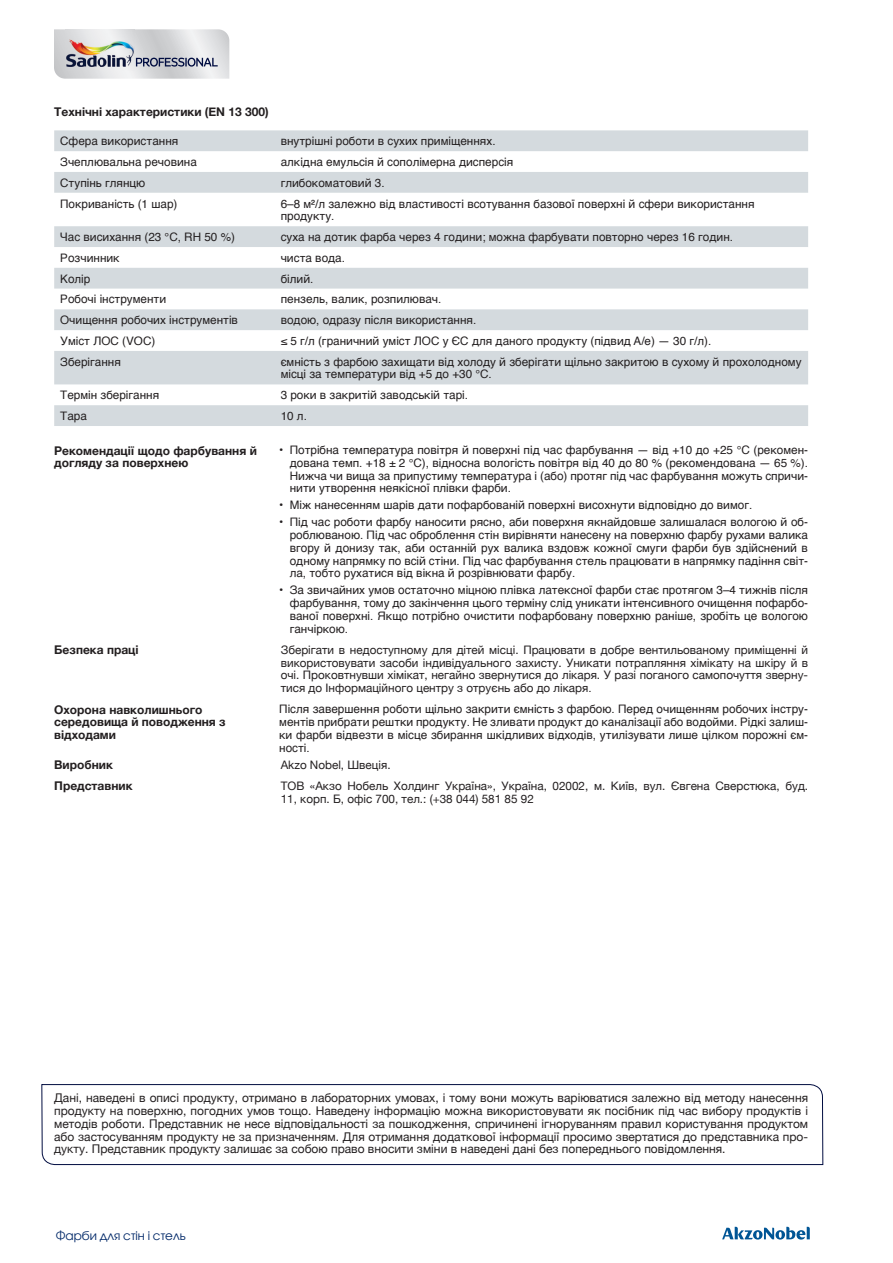
<style>
.page{position:relative;width:893px;height:1263px;background:#fff}
.page>*{position:absolute;margin:0;border:0;box-sizing:border-box;transform-origin:0 0}
.t1{font:12px/12.8px "Helvetica Neue";color:#231f20;text-align:justify}
.t2{font:700 12px/12.8px "Helvetica Neue";color:#231f20}
.t3{font:12px "Avant Garde Gothic C";color:#002868}
.t4{font:11.7px/12.8px "Helvetica";color:#231f20;text-align:justify}
.t5{font:11.7px/12.8px "Helvetica Neue";color:#231f20;text-align:justify}
.s1{font-family:"Helvetica Neue";font-weight:700;font-size:12px}
.s2{font-family:"Helvetica"}
</style>
<div class="page">
<svg style="left:722px;top:1227px;width:88px;height:12px"></svg>
<svg style="left:54px;top:29px;width:175px;height:50px;background:#cfd0d5"></svg>
<img style="left:66px;top:30px;width:68px;height:41px">
<svg style="left:41px;top:1084px;width:783px;height:81px"></svg>
<svg style="left:54px;top:130px;width:754px;height:296px;fill:#d4dade"></svg>
<p class="t2" style="left:54px;top:106px;width:216px">Технічні характеристики (EN 13 300)</p>
<p class="t4" style="left:60px;top:135px;width:120px">Сфера використання</p>
<p class="t4" style="left:281px;top:135px;width:216px">внутрішні роботи в сухих приміщеннях.</p>
<p class="t4" style="left:60px;top:156px;width:138px">Зчеплювальна речовина</p>
<p class="t4" style="left:281px;top:156px;width:234px">алкідна емульсія й сополімерна дисперсія</p>
<p class="t4" style="left:60px;top:177px;width:87px">Ступінь глянцю</p>
<p class="t4" style="left:281px;top:177px;width:105px">глибокоматовий 3.</p>
<p class="t4" style="left:60px;top:197px;width:119px">Покриваність (1 шар)</p>
<p class="t4" style="left:281px;top:197px;width:475px">6–8 м²/л залежно від властивості всотування базової поверхні й сфери використання продукту.</p>
<p class="t4" style="left:60px;top:231px;width:176px">Час висихання (23 °C, RН 50 %)</p>
<p class="t4" style="left:281px;top:231px;width:454px">суха на дотик фарба через 4 години; можна фарбувати повторно через 16 годин.</p>
<p class="t4" style="left:60px;top:252px;width:61px">Розчинник</p>
<p class="t4" style="left:281px;top:252px;width:66px">чиста вода.</p>
<p class="t4" style="left:60px;top:272px;width:32px">Колір</p>
<p class="t4" style="left:281px;top:272px;width:34px">білий.</p>
<p class="t4" style="left:60px;top:293px;width:108px">Робочі інструменти</p>
<p class="t4" style="left:281px;top:293px;width:162px">пензель, валик, розпилювач.</p>
<p class="t4" style="left:60px;top:314px;width:179px">Очищення робочих інструментів</p>
<p class="t4" style="left:281px;top:314px;width:197px">водою, одразу після використання.</p>
<p class="t4" style="left:60px;top:335px;width:97px">Уміст ЛОС (VOC)</p>
<p class="t4" style="left:281px;top:335px;width:432px">≤ 5 г/л (граничний уміст ЛОС у ЄС для даного продукту (підвид A/e) — 30 г/л).</p>
<p class="t4" style="left:60px;top:356px;width:62px">Зберігання</p>
<p class="t4" style="left:281px;top:356px;width:522px">ємність з фарбою захищати від холоду й зберігати щільно закритою в сухому й прохолодному місці за температури від +5 до +30 °C.</p>
<p class="t4" style="left:60px;top:389px;width:101px">Термін зберігання</p>
<p class="t4" style="left:281px;top:389px;width:189px">3 роки в закритій заводській тарі.</p>
<p class="t4" style="left:60px;top:410px;width:28px">Тара</p>
<p class="t4" style="left:281px;top:410px;width:28px">10 л.</p>
<p class="t2" style="left:54px;top:444px;width:204px">Рекомендації щодо фарбування й догляду за поверхнею</p>
<p class="t4" style="left:290px;top:444px;width:520px;text-indent:-10px"><span class="s1">•</span> Потрібна температура повітря й поверхні під час фарбування — від +10 до +25 °C (рекомен&shy;дована темп. +18 ± 2 °C), відносна вологість повітря від 40 до 80 % (рекомендована — 65 %).<br>Нижча чи вища за припустиму температура і (або) протяг під час фарбування можуть спричи&shy;нити утворення неякісної плівки фарби.</p>
<p class="t4" style="left:279px;top:499px;width:475px"><span class="s1">•</span> Між нанесенням шарів дати пофарбованій поверхні висохнути відповідно до вимог.</p>
<p class="t4" style="left:290px;top:516px;width:520px;text-indent:-10px"><span class="s1">•</span> Під час роботи фарбу наносити рясно, аби поверхня якнайдовше залишалася вологою й об&shy;роблюваною. Під час оброблення стін вирівняти нанесену на поверхню фарбу рухами валика вгору й донизу так, аби останній рух валика вздовж кожної смуги фарби був здійснений в одному напрямку по всій стіни. Під час фарбування стель працювати в напрямку падіння світ&shy;ла, тобто рухатися від вікна й розрівнювати фарбу.</p>
<p class="t4" style="left:290px;top:584px;width:520px;text-indent:-10px"><span class="s1">•</span> За звичайних умов остаточно міцною плівка латексної фарби стає протягом 3–4 тижнів після фарбування, тому до закінчення цього терміну слід уникати інтенсивного очищення пофарбо&shy;ваної поверхні. Якщо потрібно очистити пофарбовану поверхню раніше, зробіть це вологою ганчіркою.</p>
<p class="t2" style="left:54px;top:643px;width:86px">Безпека праці</p>
<p class="t5" style="left:281px;top:644px;width:529px">Зберігати в недоступному для дітей місці. Працювати в добре вентильованому приміщенні й використовувати засоби індивідуального захисту. Уникати потрапляння хімікату на шкіру й в очі. Проковтнувши хімікат, негайно звернутися до лікаря. У разі поганого самопочуття зверну&shy;тися до Інформаційного центру з отруєнь або до лікаря<span class="s2">.</span></p>
<p class="t2" style="left:54px;top:703px;width:173px">Охорона навколишнього середовища й поводження з відходами</p>
<p class="t4" style="left:279px;top:703px;width:530px">Після завершення роботи щільно закрити ємність з фарбою. Перед очищенням робочих інстру&shy;ментів прибрати рештки продукту. Не зливати продукт до каналізації або водойми. Рідкі залиш&shy;ки фарби відвезти в місце збирання шкідливих відходів, утилізувати лише цілком порожні єм&shy;ності.</p>
<p class="t2" style="left:54px;top:758px;width:60px">Виробник</p>
<p class="t5" style="left:281px;top:759px;width:111px">Akzo Nobel, Швеція.</p>
<p class="t2" style="left:54px;top:779px;width:80px">Представник</p>
<p class="t5" style="left:281px;top:780px;width:529px">ТОВ «Акзо Нобель Холдинг Україна», Україна, 02002, м. Київ, вул. Євгена Сверстюка, буд.<br>11, корп. Б, офіс 700, тел.: (+38 044) 581 85 92</p>
<p class="t1" style="left:54px;top:1092px;width:755px">Дані, наведені в описі продукту, отримано в лабораторних умовах, і тому вони можуть варіюватися залежно від методу нанесення продукту на поверхню, погодних умов тощо. Наведену інформацію можна використовувати як посібник під час вибору продуктів і методів роботи. Представник не несе відповідальності за пошкодження, спричинені ігноруванням правил користування продуктом або застосуванням продукту не за призначенням. Для отримання додаткової інформації просимо звертатися до представника про&shy;дукту. Представник продукту залишає за собою право вносити зміни в наведені дані без попереднього повідомлення.</p>
<p class="t3" style="left:56px;top:1229px;width:132px">Фарби для стін і стель</p>
</div>
